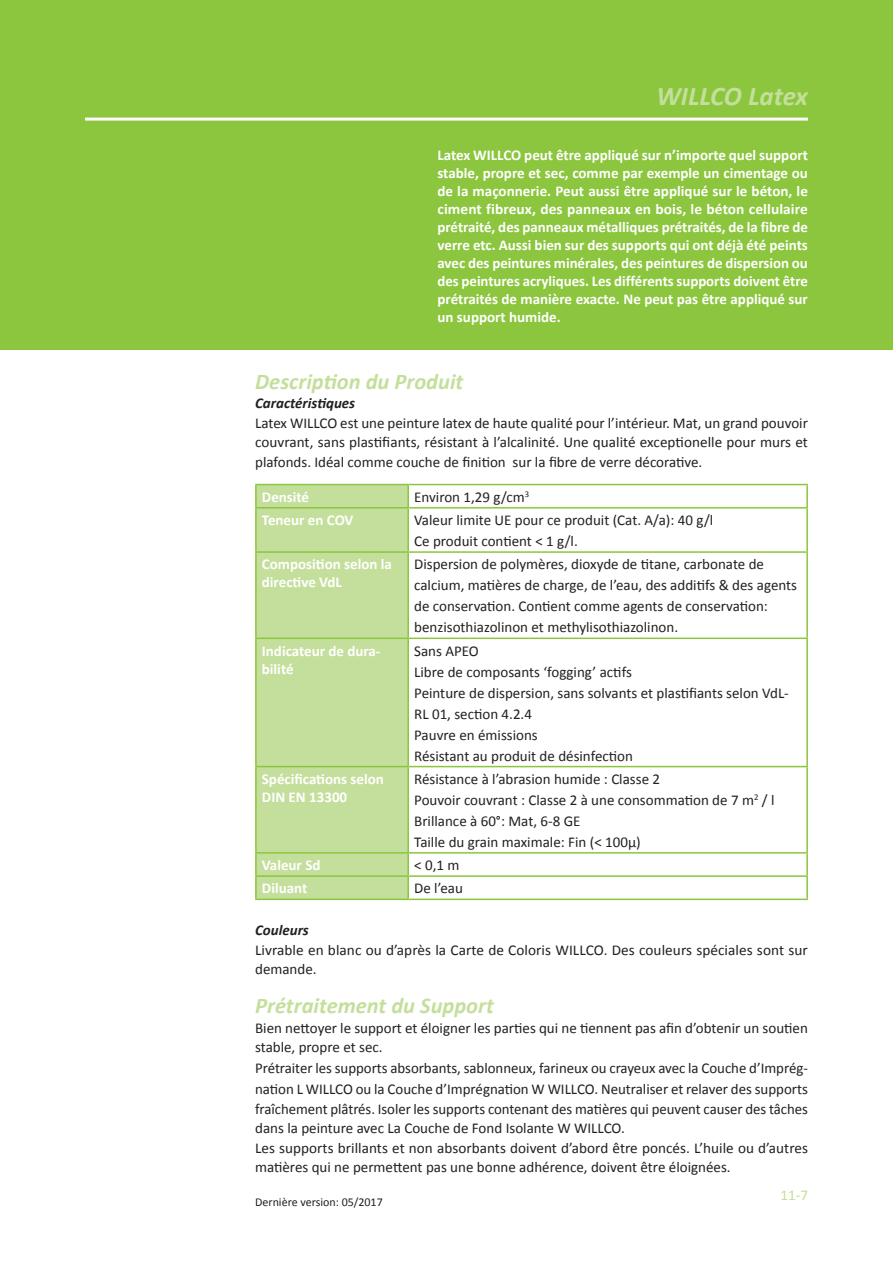
<style>
.page{position:relative;width:893px;height:1263px;background:#fff}
.page>*{position:absolute;margin:0;border:0;box-sizing:border-box;transform-origin:0 0}
.t1{font:italic 700 27px "Calibri";color:#c4df9b}
.t2{font:italic 700 22.5px "Calibri";color:#c4df9b}
.t3{font:15px/21px "Calibri";color:#231f20}
.t4{font:700 15px/18px "Calibri";color:#fff}
.t5{font:italic 700 15px "Calibri";color:#231f20}
.t6{font:15px "Calibri";color:#c4df9b}
.t7{font:12px "Calibri";color:#231f20}
</style>
<div class="page">
<div style="left:0;top:0;width:893px;height:349px;background:#8bc63e"></div>
<hr style="left:85px;top:118px;width:723px;height:3px;background:#fff">
<div style="left:257px;top:485px;width:150px;height:413px;background:#c4df9b"></div>
<hr style="left:255px;top:484px;width:153px;height:1px;background:#8bc63e">
<hr style="left:255px;top:485px;width:2px;height:22px;background:#8bc63e">
<hr style="left:408px;top:484px;width:400px;height:1px;background:#8bc63e">
<hr style="left:407px;top:485px;width:2px;height:22px;background:#8bc63e">
<hr style="left:806px;top:485px;width:2px;height:22px;background:#8bc63e">
<hr style="left:255px;top:507px;width:153px;height:1px;background:#8bc63e">
<hr style="left:255px;top:508px;width:2px;height:43px;background:#8bc63e">
<hr style="left:408px;top:507px;width:400px;height:1px;background:#8bc63e">
<hr style="left:407px;top:508px;width:2px;height:43px;background:#8bc63e">
<hr style="left:806px;top:508px;width:2px;height:43px;background:#8bc63e">
<hr style="left:255px;top:551px;width:153px;height:2px;background:#8bc63e">
<hr style="left:255px;top:553px;width:2px;height:84px;background:#8bc63e">
<hr style="left:408px;top:551px;width:400px;height:2px;background:#8bc63e">
<hr style="left:407px;top:553px;width:2px;height:84px;background:#8bc63e">
<hr style="left:806px;top:553px;width:2px;height:84px;background:#8bc63e">
<hr style="left:255px;top:637px;width:153px;height:2px;background:#8bc63e">
<hr style="left:255px;top:639px;width:2px;height:127px;background:#8bc63e">
<hr style="left:408px;top:637px;width:400px;height:2px;background:#8bc63e">
<hr style="left:407px;top:639px;width:2px;height:127px;background:#8bc63e">
<hr style="left:806px;top:639px;width:2px;height:127px;background:#8bc63e">
<hr style="left:255px;top:766px;width:153px;height:1px;background:#8bc63e">
<hr style="left:255px;top:767px;width:2px;height:85px;background:#8bc63e">
<hr style="left:408px;top:766px;width:400px;height:1px;background:#8bc63e">
<hr style="left:407px;top:767px;width:2px;height:85px;background:#8bc63e">
<hr style="left:806px;top:767px;width:2px;height:85px;background:#8bc63e">
<hr style="left:255px;top:852px;width:153px;height:1px;background:#8bc63e">
<hr style="left:255px;top:853px;width:2px;height:22px;background:#8bc63e">
<hr style="left:408px;top:852px;width:400px;height:1px;background:#8bc63e">
<hr style="left:407px;top:853px;width:2px;height:22px;background:#8bc63e">
<hr style="left:806px;top:853px;width:2px;height:22px;background:#8bc63e">
<hr style="left:255px;top:875px;width:153px;height:2px;background:#8bc63e">
<hr style="left:255px;top:877px;width:2px;height:21px;background:#8bc63e">
<hr style="left:408px;top:875px;width:400px;height:2px;background:#8bc63e">
<hr style="left:407px;top:877px;width:2px;height:21px;background:#8bc63e">
<hr style="left:806px;top:877px;width:2px;height:21px;background:#8bc63e">
<hr style="left:255px;top:898px;width:153px;height:2px;background:#8bc63e">
<hr style="left:408px;top:898px;width:400px;height:2px;background:#8bc63e">
<h1 class="t1" style="left:656px;top:79px;width:153px">WILLCO Latex</h1>
<p class="t4" style="left:437px;top:146px;width:372px;text-align:justify">Latex WILLCO peut être appliqué sur n’importe quel support stable, propre et sec, comme par exemple un cimentage ou de la maçonnerie. Peut aussi être appliqué sur le béton, le ciment fibreux, des panneaux en bois, le béton cellulaire prétraité, des panneaux métalliques prétraités, de la fibre de verre etc. Aussi bien sur des supports qui ont déjà été peints avec des peintures minérales, des peintures de dispersion ou des peintures acryliques. Les différents supports doivent être prétraités de manière exacte. Ne peut pas être appliqué sur un support humide.</p>
<h2 class="t2" style="left:255px;top:367px;width:210px">Description du Produit</h2>
<p class="t5" style="left:255px;top:394px;width:102px">Caractéristiques</p>
<p class="t3" style="left:255px;top:413px;width:554px;line-height:19.5px;text-align:justify">Latex WILLCO est une peinture latex de haute qualité pour l’intérieur. Mat, un grand pouvoir couvrant, sans plastifiants, résistant à l’alcalinité. Une qualité exceptionelle pour murs et plafonds. Idéal comme couche de finition sur la fibre de verre décorative.</p>
<p class="t4" style="left:262px;top:488px;width:49px">Densité</p>
<p class="t3" style="left:414px;top:486px;width:117px">Environ 1,29 g/cm<sup>3</sup></p>
<p class="t4" style="left:262px;top:511px;width:93px">Teneur en COV</p>
<p class="t3" style="left:414px;top:510px;width:301px">Valeur limite UE pour ce produit (Cat. A/a): 40 g/l<br>Ce produit contient &lt; 1 g/l.</p>
<p class="t4" style="left:262px;top:555px;width:132px">Composition selon la directive VdL</p>
<p class="t3" style="left:414px;top:554px;width:384px">Dispersion de polymères, dioxyde de titane, carbonate de calcium, matières de charge, de l’eau, des additifs &amp; des agents de conservation. Contient comme agents de conservation: benzisothiazolinon et methylisothiazolinon.</p>
<p class="t4" style="left:262px;top:642px;width:120px">Indicateur de dura&shy;bilité</p>
<p class="t3" style="left:414px;top:640px;width:376px">Sans APEO<br>Libre de composants ‘fogging’ actifs<br>Peinture de dispersion, sans solvants et plastifiants selon VdL-<br>RL 01, section 4.2.4<br>Pauvre en émissions<br>Résistant au produit de désinfection</p>
<p class="t4" style="left:262px;top:770px;width:124px">Spécifications selon<br>DIN EN 13300</p>
<p class="t3" style="left:414px;top:768px;width:362px">Résistance à l’abrasion humide : Classe 2<br>Pouvoir couvrant : Classe 2 à une consommation de 7 m<sup>2</sup> / l Brillance à 60°: Mat, 6-8 GE<br>Taille du grain maximale: Fin (&lt; 100µ)</p>
<p class="t4" style="left:262px;top:856px;width:60px">Valeur Sd</p>
<p class="t3" style="left:414px;top:855px;width:47px">&lt; 0,1 m</p>
<p class="t4" style="left:262px;top:879px;width:47px">Diluant</p>
<p class="t3" style="left:414px;top:878px;width:50px">De l’eau</p>
<p class="t5" style="left:255px;top:920px;width:55px">Couleurs</p>
<p class="t3" style="left:255px;top:940px;width:554px;line-height:19.5px">Livrable en blanc ou d’après la Carte de Coloris WILLCO. Des couleurs spéciales sont sur demande.</p>
<h2 class="t2" style="left:255px;top:991px;width:240px">Prétraitement du Support</h2>
<p class="t3" style="left:255px;top:1018px;width:554px;line-height:19.5px">Bien nettoyer le support et éloigner les parties qui ne tiennent pas afin d’obtenir un soutien stable, propre et sec.</p>
<p class="t3" style="left:255px;top:1057px;width:554px">Prétraiter les supports absorbants, sablonneux, farineux ou crayeux avec la Couche d’Imprég&shy;nation L WILLCO ou la Couche d’Imprégnation W WILLCO. Neutraliser et relaver des supports</p>
<p class="t3" style="left:255px;top:1099px;width:554px;line-height:19.5px">fraîchement plâtrés. Isoler les supports contenant des matières qui peuvent causer des tâches dans la peinture avec La Couche de Fond Isolante W WILLCO.<br>Les supports brillants et non absorbants doivent d’abord être poncés. L’huile ou d’autres matières qui ne permettent pas une bonne adhérence, doivent être éloignées.</p>
<p class="t7" style="left:255px;top:1195px;width:129px">Dernière version: 05/2017</p>
<p class="t6" style="left:780px;top:1185px;width:29px">11-7</p>
</div>
